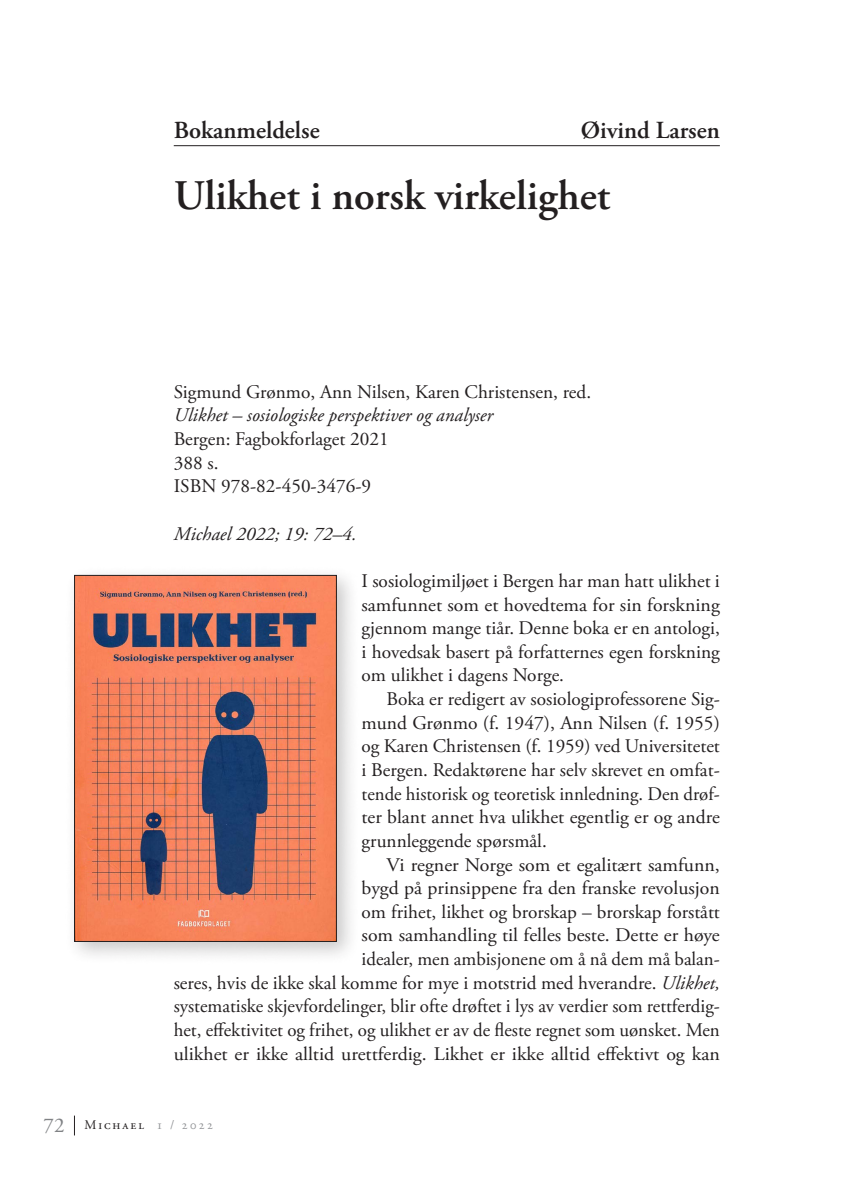
<style>
.page{position:relative;width:844px;height:1191px;background:#fff}
.page>*{position:absolute;margin:0;border:0;box-sizing:border-box;transform-origin:0 0}
.t1{font:600 42px "Adobe Garamond Pro";color:#231f20}
.t2{font:600 24.5px "Adobe Garamond Pro";color:#231f20}
.t3{font:19.25px/23.6px "Adobe Garamond Pro";color:#231f20;text-align:justify}
.t4{font:italic 19.25px "Adobe Garamond Pro";color:#231f20}
.t5{font:13.12px "Adobe Garamond Pro";letter-spacing:.15em;color:#231f20}
.s1{font-style:italic}
.s2{font-size:21px;color:#808285}
.s3{color:#939598}
</style>
<div class="page">
<svg style="left:74px;top:1115px;width:1px;height:20px"></svg>
<hr style="left:174px;top:145px;width:545px;height:1px;background:#231f20">
<div style="left:64px;top:564px;width:297px;height:402px;background:#231f20;opacity:.25"></div>
<img style="left:76px;top:577px;width:258px;height:362px">
<div style="left:74px;top:575px;width:262px;height:366px;border:1px solid #231f20"></div>
<p class="t2" style="left:174px;top:116px;width:147px">Bokanmeldelse</p>
<p class="t2" style="left:581px;top:116px;width:140px">Øivind Larsen</p>
<h1 class="t1" style="left:174px;top:171px;width:438px">Ulikhet i norsk virkelighet</h1>
<p class="t3" style="left:174px;top:380px;width:419px">Sigmund Grønmo, Ann Nilsen, Karen Christensen, red.</p>
<p class="t4" style="left:174px;top:404px;width:321px">Ulikhet – sosiologiske perspektiver og analyser</p>
<p class="t3" style="left:174px;top:428px;width:216px;text-align:left">Bergen: Fagbokforlaget 2021<br>388 s.<br>ISBN 978-82-450-3476-9</p>
<p class="t4" style="left:174px;top:522px;width:184px">Michael 2022; 19: 72–4.</p>
<p class="t3" style="left:361px;top:569px;width:360px">I sosiologimiljøet i Bergen har man hatt ulikhet i samfunnet som et hovedtema for sin forskning gjennom mange tiår. Denne boka er en antologi, i hovedsak basert på forfatternes egen forskning om ulikhet i dagens Norge.</p>
<p class="t3" style="left:361px;top:688px;width:360px;text-indent:25px">Boka er redigert av sosiologiprofessorene Sig&shy;mund Grønmo (f. 1947), Ann Nilsen (f. 1955) og Karen Christensen (f. 1959) ved Universitetet i Bergen. Redaktørene har selv skrevet en omfat&shy;tende historisk og teoretisk innledning. Den drøf&shy;ter blant annet hva ulikhet egentlig er og andre grunnleggende spørsmål.</p>
<p class="t3" style="left:174px;top:853px;width:547px;text-align:right">Vi regner Norge som et egalitært samfunn,<br>bygd på prinsippene fra den franske revolusjon<br>om frihet, likhet og brorskap – brorskap forstått<br>som samhandling til felles beste. Dette er høye<br>idealer, men ambisjonene om å nå dem må balan-<br>seres, hvis de ikke skal komme for mye i motstrid med hverandre. <span class="s1">Ulikhet, </span>systematiske skjevfordelinger, blir ofte drøftet i lys av verdier som rettferdig&shy;het, effektivitet og frihet, og ulikhet er av de fleste regnet som uønsket. Men ulikhet er ikke alltid urettferdig. Likhet er ikke alltid effektivt og kan</p>
<p class="t5" style="left:43px;top:1117px;width:171px"><span class="s2">72</span> Michael <span class="s3">1 / 2022</span></p>
</div>
